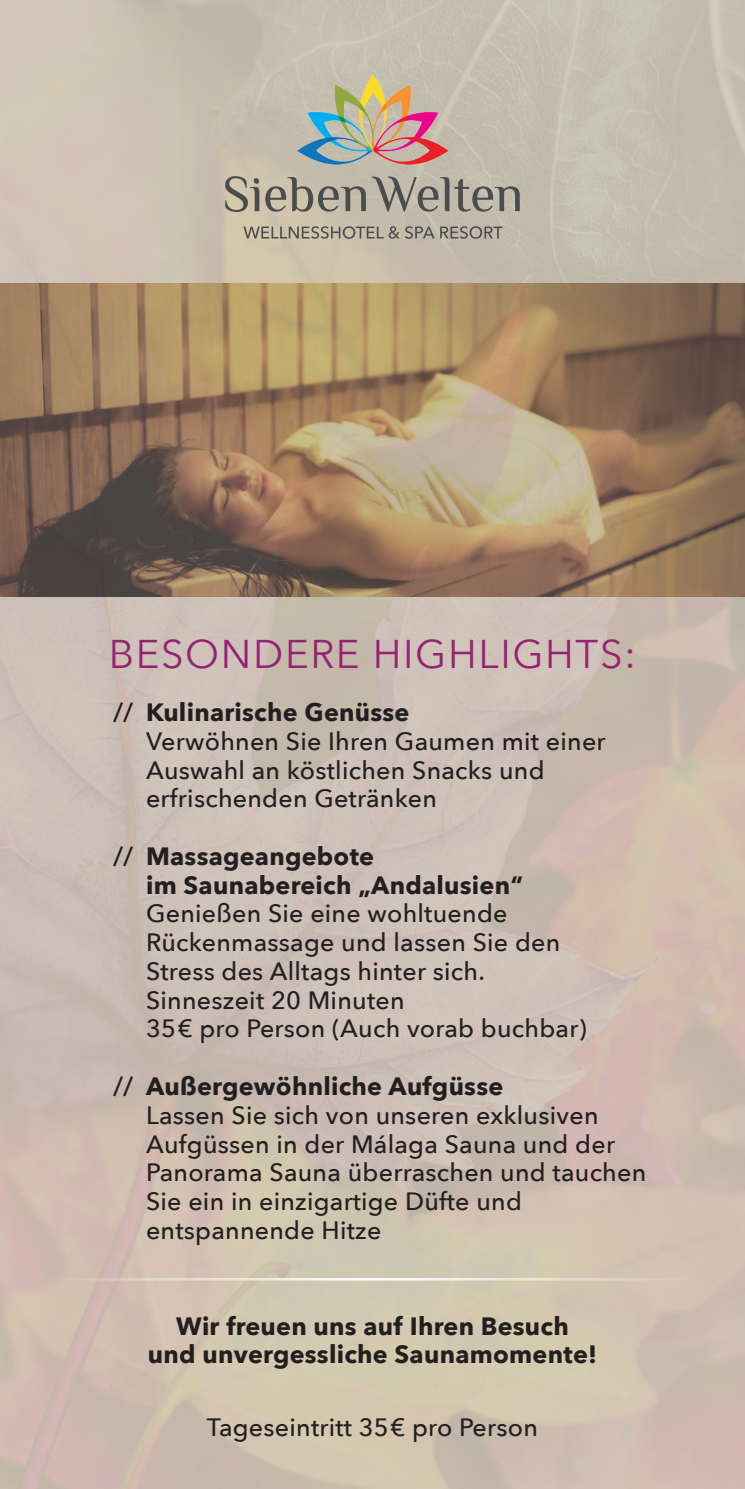
<style>
.page{position:relative;width:745px;height:1489px;background:#fff}
.page>*{position:absolute;margin:0;border:0;box-sizing:border-box;transform-origin:0 0}
.t1{font:40px "Avenir Next";letter-spacing:.04em;color:#952372}
.t2{font:500 25px/28.8px "Avenir Next";letter-spacing:.01em;color:#231f20}
.t3{font:700 25px/28.8px "Avenir Next";letter-spacing:.01em;color:#231f20}
.s1{font-weight:600}
.s2{font-weight:700}
</style>
<div class="page">
<div style="left:0;top:0;width:744px;height:1488px;background:linear-gradient(to right,#cdc0b5,#ccbeb0)"></div>
<img style="left:225px;top:74px;width:294px;height:95px">
<svg style="left:225px;top:176px;width:34px;height:36px"></svg>
<svg style="left:243px;top:226px;width:191px;height:13px"></svg>
<svg style="left:440px;top:226px;width:62px;height:13px"></svg>
<svg style="left:265px;top:168px;width:254px;height:44px"></svg>
<img style="left:0;top:283px;width:744px;height:313px">
<hr style="left:43px;top:1277px;width:659px;height:3px;background:#fff">
<h1 class="t1" style="left:109px;top:620px;width:528px">BESONDERE HIGHLIGHTS:</h1>
<p class="t2" style="left:146px;top:697px;width:461px;text-indent:-32px"><span class="s1">//</span> <span class="s2">Kulinarische Genüsse<br></span>Verwöhnen Sie Ihren Gaumen mit einer<br>Auswahl an köstlichen Snacks und erfrischenden Getränken</p>
<p class="t3" style="left:146px;top:841px;width:378px;text-indent:-32px"><span class="s1">//</span> Massageangebote<br>im Saunabereich „Andalusien“</p>
<p class="t2" style="left:146px;top:898px;width:442px">Genießen Sie eine wohltuende<br>Rückenmassage und lassen Sie den<br>Stress des Alltags hinter sich.<br>Sinneszeit 20 Minuten<br>35€ pro Person (Auch vorab buchbar)</p>
<p class="t2" style="left:146px;top:1070px;width:501px;text-indent:-32px"><span class="s1">//</span> <span class="s2">Außergewöhnliche Aufgüsse<br></span>Lassen Sie sich von unseren exklusiven Aufgüssen in der Málaga Sauna und der Panorama Sauna überraschen und tauchen Sie ein in einzigartige Düfte und entspannende Hitze</p>
<p class="t3" style="left:148px;top:1310px;width:450px;text-align:center">Wir freuen uns auf Ihren Besuch<br>und unvergessliche Saunamomente!</p>
<p class="t2" style="left:207px;top:1411px;width:332px">Tageseintritt 35€ pro Person</p>
</div>
